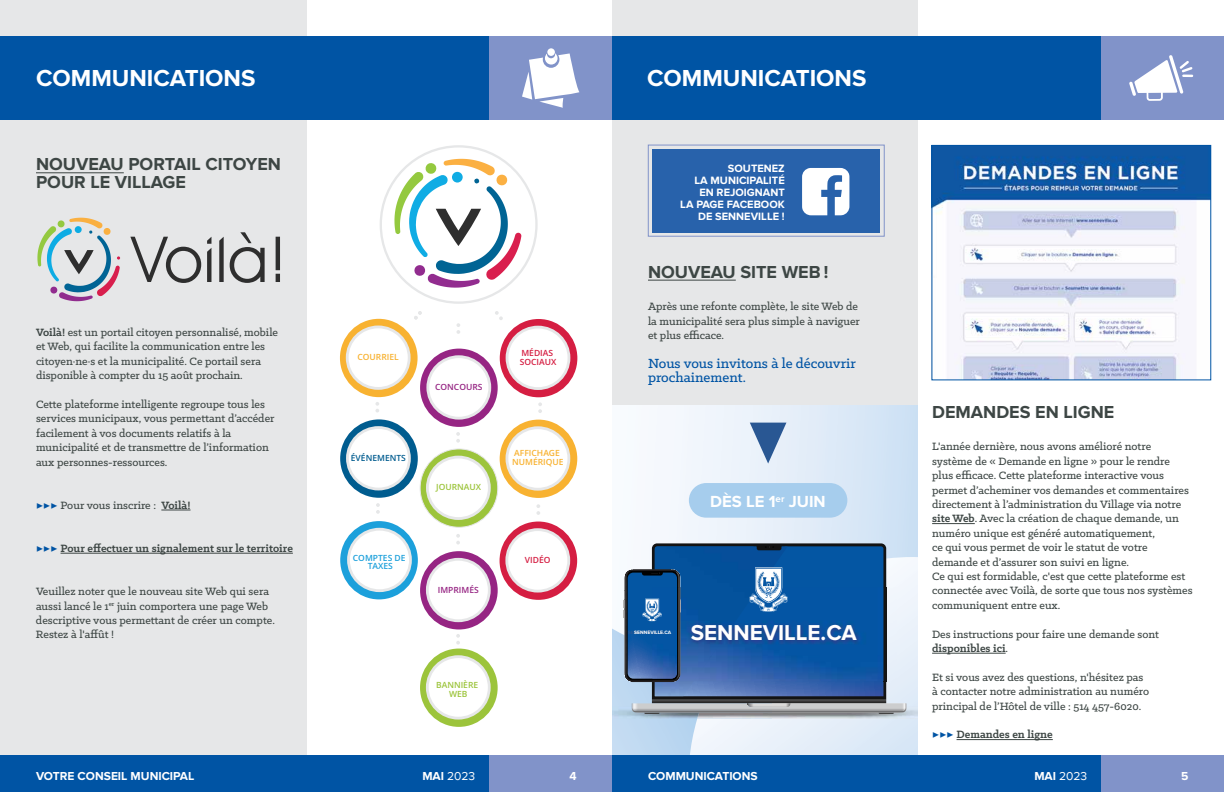
<style>
.page{position:relative;width:1224px;height:792px;background:#fff}
.page>*{position:absolute;margin:0;border:0;box-sizing:border-box;transform-origin:0 0}
.t1{font:700 24px "Proxima Nova";color:#fff}
.t2{font:700 22.3px "Proxima Nova";color:#fff}
.t3{font:700 18px/18px "Proxima Nova";color:#3d4644}
.t4{font:700 16.7px "Proxima Nova";color:#fff}
.t5{font:500 15px/14.4px "Klinic Slab";color:#0054a4}
.t6{font:500 12px/14.4px "Klinic Slab";color:#3d4644}
.t7{font:700 12px "Klinic Slab";color:#3d4644}
.t8{font:700 12px "Proxima Nova";color:#fff}
.t9{font:12px "Proxima Nova";color:#fff}
.t10{font:700 11px/12px "Proxima Nova";color:#fff;text-align:right}
.t11{font:600 8.5px/9.1px "Open Sans";color:#f8b231}
.t12{font:600 8.5px/9.1px "Open Sans";color:#9cc43b;text-align:center}
.t13{font:600 8.5px/9.1px "Open Sans";color:#d51e42}
.t14{font:600 8.5px "Open Sans";color:#962583}
.t15{font:600 8.5px/8.5px "Open Sans";color:#1ca0db;text-align:center}
.t16{font:600 8.5px "Open Sans";color:#005c8f}
.t17{font:700 5px "Proxima Nova";color:#fff}
.s1{font-weight:700}
.s2{font-family:"Minion Pro";font-weight:400;color:#0054a4}
</style>
<div class="page">
<div style="left:612px;top:0;width:306px;height:792px;background:#e6e7e8"></div>
<svg style="left:612px;top:685px;width:77px;height:71px;background:#b9d5ef"></svg>
<svg style="left:612px;top:405px;width:306px;height:280px"></svg>
<svg style="left:689px;top:557px;width:229px;height:199px"></svg>
<img style="left:612px;top:707px;width:85px;height:12px">
<img style="left:697px;top:707px;width:221px;height:12px">
<div style="left:689px;top:483px;width:158px;height:35px;background:#a6cded;border-radius:17px"></div>
<svg style="left:750px;top:423px;width:36px;height:41px"></svg>
<svg style="left:624px;top:543px;width:282px;height:171px;background:#396ca5"></svg>
<div style="left:0;top:0;width:307px;height:792px;background:#e6e7e8"></div>
<div style="left:0;top:756px;width:489px;height:36px;background:#0054a4"></div>
<div style="left:489px;top:756px;width:123px;height:36px;background:#8193c9"></div>
<div style="left:0;top:36px;width:489px;height:83px;background:#0054a4"></div>
<div style="left:489px;top:36px;width:123px;height:83px;background:#8193c9"></div>
<div style="left:612px;top:756px;width:489px;height:36px;background:#0054a4"></div>
<div style="left:1101px;top:756px;width:123px;height:36px;background:#8193c9"></div>
<div style="left:612px;top:36px;width:489px;height:83px;background:#0054a4"></div>
<hr style="left:648px;top:280px;width:88px;height:1px;background:#3d4644">
<hr style="left:36px;top:173px;width:88px;height:1px;background:#3d4644">
<hr style="left:161px;top:510px;width:30px;height:1px;background:#3d4644">
<hr style="left:61px;top:553px;width:232px;height:1px;background:#3d4644">
<div style="left:1101px;top:36px;width:123px;height:83px;background:#8193c9"></div>
<div style="left:547px;top:48px;width:8px;height:8px;background:#fff;border-radius:50%"></div>
<svg style="left:522px;top:53px;width:57px;height:55px"></svg>
<svg style="left:1129px;top:55px;width:65px;height:46px"></svg>
<hr style="left:932px;top:523px;width:43px;height:1px;background:#3d4644">
<hr style="left:932px;top:653px;width:74px;height:1px;background:#3d4644">
<hr style="left:957px;top:739px;width:96px;height:1px;background:#3d4644">
<img style="left:934px;top:147px;width:275px;height:231px">
<div style="left:932px;top:145px;width:279px;height:235px;border:1px solid #0054a4"></div>
<svg style="left:37px;top:218px;width:83px;height:83px"></svg>
<svg style="left:130px;top:232px;width:150px;height:51px"></svg>
<svg style="left:394px;top:159px;width:128px;height:129px"></svg>
<svg style="left:414px;top:311px;width:8px;height:9px"></svg>
<svg style="left:456px;top:323px;width:4px;height:11px"></svg>
<svg style="left:375px;top:402px;width:4px;height:11px"></svg>
<svg style="left:376px;top:503px;width:4px;height:11px"></svg>
<svg style="left:456px;top:432px;width:4px;height:11px"></svg>
<svg style="left:456px;top:534px;width:4px;height:11px"></svg>
<svg style="left:456px;top:634px;width:4px;height:11px"></svg>
<svg style="left:538px;top:402px;width:4px;height:11px"></svg>
<svg style="left:536px;top:504px;width:4px;height:11px"></svg>
<svg style="left:495px;top:311px;width:8px;height:9px"></svg>
<svg style="left:500px;top:522px;width:77px;height:78px;background:#d73353"></svg>
<div style="left:507px;top:530px;width:62px;height:61px;background:#fff;border-radius:50%"></div>
<div style="left:505px;top:528px;width:65px;height:65px;border:3px solid #e6e7e8;border-radius:50%"></div>
<svg style="left:420px;top:649px;width:78px;height:78px;background:#a5c850"></svg>
<div style="left:427px;top:657px;width:62px;height:61px;background:#fff;border-radius:50%"></div>
<div style="left:426px;top:655px;width:65px;height:65px;border:3px solid #e6e7e8;border-radius:50%"></div>
<svg style="left:340px;top:319px;width:78px;height:78px;background:#f6b948"></svg>
<div style="left:347px;top:327px;width:62px;height:61px;background:#fff;border-radius:50%"></div>
<div style="left:346px;top:326px;width:65px;height:64px;border:3px solid #e6e7e8;border-radius:50%"></div>
<svg style="left:420px;top:349px;width:78px;height:78px;background:#a03d8f"></svg>
<div style="left:428px;top:357px;width:62px;height:61px;background:#fff;border-radius:50%"></div>
<div style="left:426px;top:355px;width:65px;height:65px;border:3px solid #e6e7e8;border-radius:50%"></div>
<svg style="left:500px;top:319px;width:77px;height:78px;background:#d62f50"></svg>
<div style="left:507px;top:327px;width:62px;height:62px;background:#fff;border-radius:50%"></div>
<div style="left:506px;top:326px;width:64px;height:64px;border:3px solid #e6e7e8;border-radius:50%"></div>
<svg style="left:340px;top:419px;width:78px;height:79px;background:#206f9b"></svg>
<div style="left:347px;top:428px;width:62px;height:61px;background:#fff;border-radius:50%"></div>
<div style="left:346px;top:426px;width:65px;height:64px;border:3px solid #e6e7e8;border-radius:50%"></div>
<svg style="left:420px;top:449px;width:78px;height:78px;background:#a6c954"></svg>
<div style="left:420px;top:449px;width:78px;height:79px;border:1px solid #e6e7e8;border-radius:50%"></div>
<div style="left:427px;top:457px;width:62px;height:62px;background:#fff;border-radius:50%"></div>
<div style="left:426px;top:456px;width:65px;height:64px;border:3px solid #e6e7e8;border-radius:50%"></div>
<svg style="left:500px;top:420px;width:77px;height:78px;background:#f6b744"></svg>
<div style="left:507px;top:428px;width:62px;height:61px;background:#fff;border-radius:50%"></div>
<div style="left:506px;top:426px;width:64px;height:65px;border:3px solid #e6e7e8;border-radius:50%"></div>
<svg style="left:340px;top:521px;width:78px;height:78px;background:#34a9dd"></svg>
<div style="left:349px;top:529px;width:61px;height:62px;background:#fff;border-radius:50%"></div>
<div style="left:347px;top:528px;width:65px;height:64px;border:3px solid #e6e7e8;border-radius:50%"></div>
<svg style="left:420px;top:551px;width:78px;height:78px;background:#9f3a8e"></svg>
<div style="left:427px;top:559px;width:62px;height:62px;background:#fff;border-radius:50%"></div>
<div style="left:426px;top:558px;width:65px;height:64px;border:3px solid #e6e7e8;border-radius:50%"></div>
<div style="left:652px;top:149px;width:228px;height:83px;background:#2862ab"></div>
<div style="left:648px;top:145px;width:237px;height:92px;border:1px solid #8193c9"></div>
<svg style="left:802px;top:168px;width:47px;height:47px"></svg>
<h1 class="t1" style="left:36px;top:64px;width:221px">COMMUNICATIONS</h1>
<h3 class="t3" style="left:36px;top:156px;width:247px">NOUVEAU PORTAIL CITOYEN<br>POUR LE VILLAGE</h3>
<p class="t6" style="left:36px;top:325px;width:244px"><span class="s1">Voilà!</span> est un portail citoyen personnalisé, mobile et Web, qui facilite la communication entre les citoyen·ne·s et la municipalité. Ce portail sera disponible à compter du 15 août prochain.</p>
<p class="t6" style="left:36px;top:397px;width:240px">Cette plateforme intelligente regroupe tous les services municipaux, vous permettant d’accéder facilement à vos documents relatifs à la municipalité et de transmettre de l’information aux personnes-ressources.</p>
<p class="t6" style="left:36px;top:498px;width:156px"><span class="s2">▶▶▶</span> Pour vous inscrire : <span class="s1">Voilà!</span></p>
<p class="t7" style="left:36px;top:540px;width:258px"><span class="s2">▶▶▶</span> Pour effectuer un signalement sur le territoire</p>
<p class="t6" style="left:36px;top:584px;width:240px">Veuillez noter que le nouveau site Web qui sera aussi lancé le 1<sup>er</sup> juin comportera une page Web descriptive vous permettant de créer un compte.<br>Restez à l'affût !</p>
<p class="t11" style="left:358px;top:352px;width:43px">COURRIEL</p>
<p class="t13" style="left:520px;top:348px;width:38px">MÉDIAS<br>SOCIAUX</p>
<p class="t14" style="left:435px;top:381px;width:49px">CONCOURS</p>
<p class="t16" style="left:351px;top:452px;width:57px">ÉVÉNEMENTS</p>
<p class="t11" style="left:512px;top:449px;width:53px">AFFICHAGE<br>NUMÉRIQUE</p>
<p class="t12" style="left:436px;top:482px;width:46px">JOURNAUX</p>
<p class="t15" style="left:353px;top:553px;width:54px">COMPTES DE<br>TAXES</p>
<p class="t13" style="left:525px;top:555px;width:27px">VIDÉO</p>
<p class="t14" style="left:438px;top:584px;width:43px">IMPRIMÉS</p>
<p class="t12" style="left:436px;top:680px;width:44px">BANNIÈRE<br>WEB</p>
<p class="t8" style="left:36px;top:769px;width:160px">VOTRE CONSEIL MUNICIPAL</p>
<p class="t9" style="left:422px;top:769px;width:54px"><span class="s1">MAI</span> 2023</p>
<p class="t8" style="left:569px;top:769px;width:9px">4</p>
<h1 class="t1" style="left:647px;top:64px;width:221px">COMMUNICATIONS</h1>
<p class="t10" style="left:680px;top:163px;width:106px">SOUTENEZ<br>LA MUNICIPALITÉ<br>EN REJOIGNANT<br>LA PAGE FACEBOOK<br>DE SENNEVILLE !</p>
<h3 class="t3" style="left:648px;top:263px;width:182px">NOUVEAU SITE WEB !</h3>
<p class="t6" style="left:648px;top:299px;width:213px">Après une refonte complète, le site Web de la municipalité sera plus simple à naviguer et plus efficace.</p>
<p class="t5" style="left:648px;top:356px;width:209px">Nous vous invitons à le découvrir prochainement.</p>
<h3 class="t4" style="left:710px;top:492px;width:117px">DÈS LE 1<sup>er</sup> JUIN</h3>
<p class="t17" style="left:634px;top:629px;width:39px">SENNEVILLE.CA</p>
<h2 class="t2" style="left:691px;top:620px;width:168px">SENNEVILLE.CA</h2>
<h3 class="t3" style="left:932px;top:403px;width:184px">DEMANDES EN LIGNE</h3>
<p class="t6" style="left:932px;top:439px;width:262px">L'année dernière, nous avons amélioré notre système de « Demande en ligne » pour le rendre plus efficace. Cette plateforme interactive vous permet d’acheminer vos demandes et commentaires directement à l’administration du Village via notre <span class="s1">site Web</span>. Avec la création de chaque demande, un numéro unique est généré automatiquement,<br>ce qui vous permet de voir le statut de votre demande et d’assurer son suivi en ligne.<br>Ce qui est formidable, c'est que cette plateforme est connectée avec Voilà, de sorte que tous nos systèmes communiquent entre eux.</p>
<p class="t6" style="left:932px;top:626px;width:229px">Des instructions pour faire une demande sont <span class="s1">disponibles ici</span>.</p>
<p class="t6" style="left:932px;top:670px;width:219px">Et si vous avez des questions, n'hésitez pas à contacter notre administration au numéro principal de l’Hôtel de ville : 514 457-6020.</p>
<p class="t7" style="left:932px;top:727px;width:122px"><span class="s2">▶▶▶</span> Demandes en ligne</p>
<p class="t8" style="left:648px;top:769px;width:111px">COMMUNICATIONS</p>
<p class="t9" style="left:1034px;top:769px;width:54px"><span class="s1">MAI</span> 2023</p>
<p class="t8" style="left:1181px;top:769px;width:9px">5</p>
</div>
